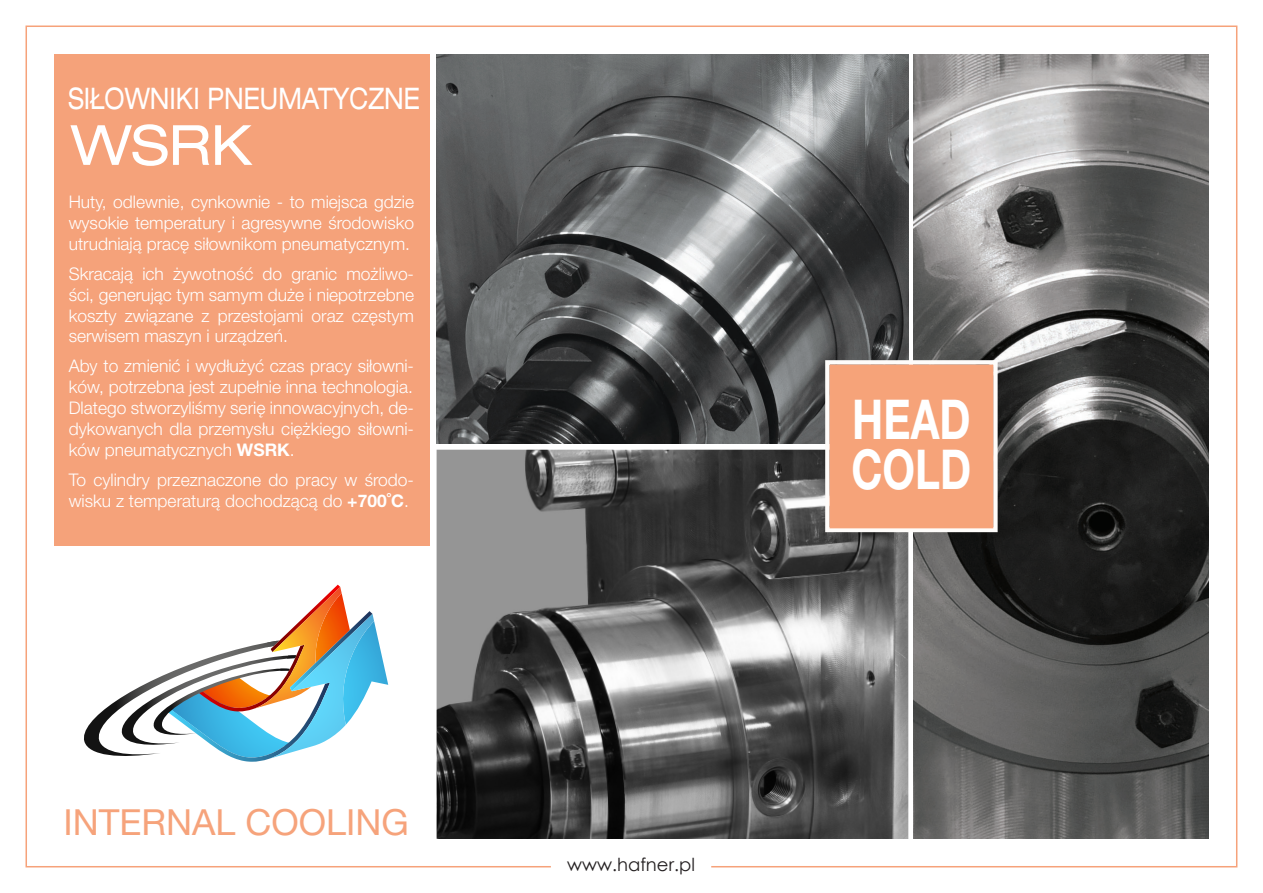
<style>
.page{position:relative;width:1263px;height:893px;background:#fff}
.page>*{position:absolute;margin:0;border:0;box-sizing:border-box;transform-origin:0 0}
.t1{font:expanded 55.5px "Helvetica Neue LT Pro";color:#fff}
.t2{font:700 55.05px "Helvetica Neue LT Pro";color:#fff;scale:.76 1}
.t3{font:36px "Helvetica Neue LT Pro";color:#f6a37b}
.t4{font:expanded 29.7px "Helvetica Neue LT Pro";color:#fff;scale:.77 1}
.t5{font:18px "Century Gothic";color:#231f20}
.t6{font:300 17.4px/20.9px "Helvetica Neue LT Pro";color:#fff;text-align:justify}
.s1{font-weight:700}
</style>
<div class="page">
<img style="left:437px;top:54px;width:471px;height:389px">
<img style="left:914px;top:54px;width:295px;height:785px">
<img style="left:437px;top:450px;width:471px;height:389px">
<svg style="left:84px;top:585px;width:304px;height:177px"></svg>
<div style="left:54px;top:54px;width:376px;height:492px;background:#f5a27a"></div>
<div style="left:825px;top:360px;width:173px;height:172px;border:4px solid #fefcfa"></div>
<div style="left:829px;top:365px;width:164px;height:163px;background:#f6a379"></div>
<p class="t4" style="left:68px;top:82px;width:458px">SIŁOWNIKI PNEUMATYCZNE</p>
<p class="t1" style="left:71px;top:113px;width:183px">WSRK</p>
<p class="t6" style="left:69px;top:191px;width:347px">Huty, odlewnie, cynkownie - to miejsca gdzie wysokie temperatury i agresywne środowisko utrudniają pracę siłownikom pneumatycznym.</p>
<p class="t6" style="left:69px;top:263px;width:347px">Skracają ich żywotność do granic możliwo&shy;ści, generując tym samym duże i niepotrzebne koszty związane z przestojami oraz częstym serwisem maszyn i urządzeń.</p>
<p class="t6" style="left:69px;top:355px;width:347px">Aby to zmienić i wydłużyć czas pracy siłowni&shy;ków, potrzebna jest zupełnie inna technologia.</p>
<p class="t6" style="left:69px;top:397px;width:347px">Dlatego stworzyliśmy serię innowacyjnych, de&shy;dykowanych dla przemysłu ciężkiego siłowni&shy;ków pneumatycznych <span class="s1">WSRK</span>.</p>
<p class="t6" style="left:69px;top:469px;width:347px">To cylindry przeznaczone do pracy w środo&shy;wisku z temperaturą dochodzącą do <span class="s1">+700˚C</span>.</p>
<p class="t3" style="left:63px;top:800px;width:347px">INTERNAL COOLING</p>
<p class="t5" style="left:567px;top:852px;width:129px">www.hafner.pl</p>
<p class="t2" style="left:852px;top:385px;width:157px">HEAD</p>
<p class="t2" style="left:851px;top:435px;width:159px">COLD</p>
</div>
